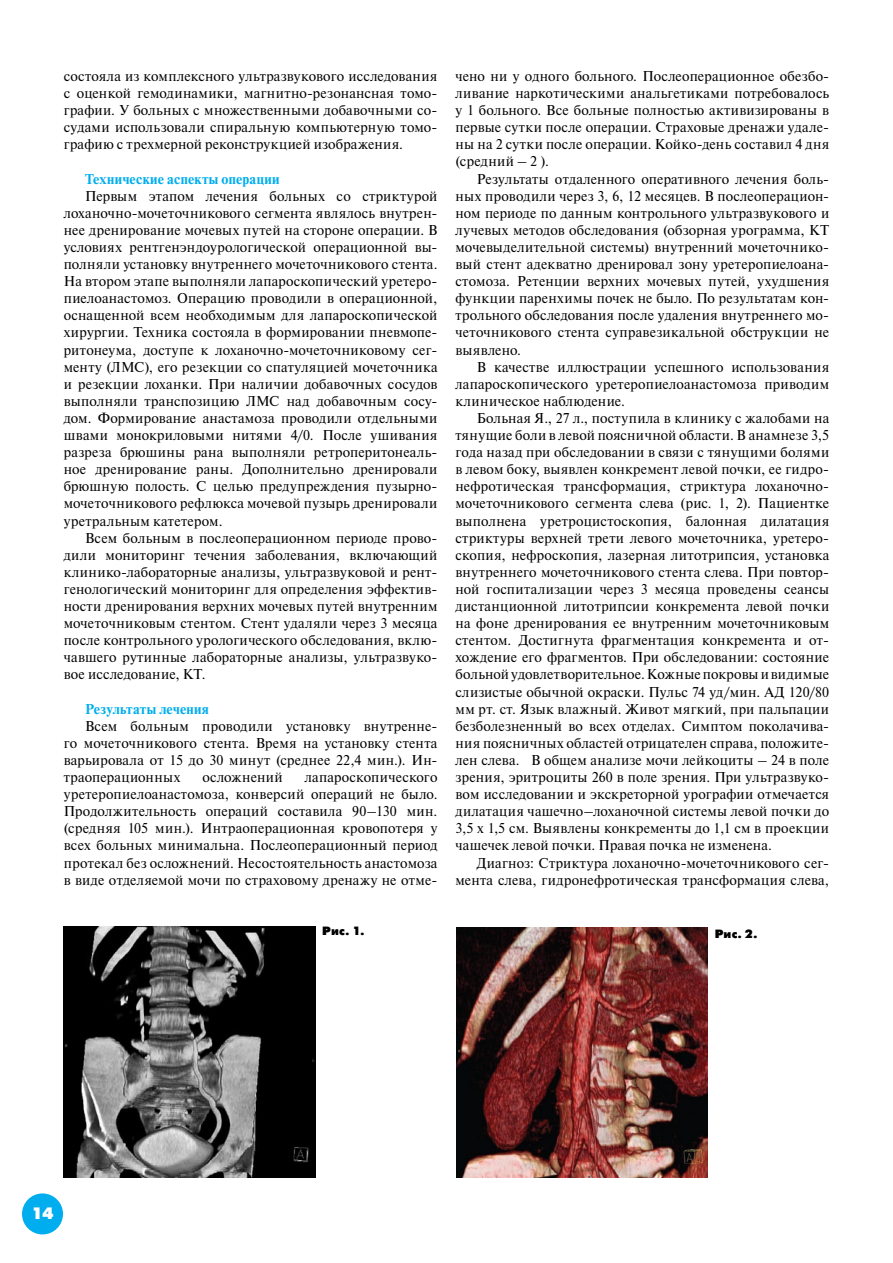
<style>
.page{position:relative;width:893px;height:1263px;background:#fff}
.page>*{position:absolute;margin:0;border:0;box-sizing:border-box;transform-origin:0 0}
.t1{font:16.5px "Futuris XC";color:#fff}
.t2{font:14.25px/17.1px "Newton C";letter-spacing:.015em;color:#000;text-align:justify}
.t3{font:700 14.25px "Newton C";letter-spacing:.01em;color:#00aeef}
.t4{font:12px "Futuris XC";letter-spacing:.01em;color:#000}
</style>
<div class="page">
<div style="left:22px;top:1193px;width:41px;height:41px;background:#00aeef;border-radius:50%"></div>
<img style="left:64px;top:926px;width:251px;height:252px">
<img style="left:456px;top:928px;width:252px;height:250px">
<p class="t2" style="left:64px;top:68px;width:375px">состояла из комплексного ультразвукового исследования с оценкой гемодинамики, магнитно-резонансная томо&shy;графии. У больных с множественными добавочными со&shy;судами использовали спиральную компьютерную томо&shy;графию с трехмерной реконструкцией изображения.</p>
<p class="t3" style="left:85px;top:171px;width:196px">Технические аспекты операции</p>
<p class="t2" style="left:64px;top:187px;width:375px;text-indent:21px">Первым этапом лечения больных со стриктурой лоханочно-мочеточникового сегмента являлось внутрен&shy;нее дренирование мочевых путей на стороне операции. В условиях рентгенэндоурологической операционной вы&shy;полняли установку внутреннего мочеточникового стента.<br>На втором этапе выполняли лапароскопический уретеро&shy;пиелоанастомоз. Операцию проводили в операционной, оснащенной всем необходимым для лапароскопической хирургии. Техника состояла в формировании пневмопе&shy;ритонеума, доступе к лоханочно-мочеточниковому сег&shy;менту (ЛМС), его резекции со спатуляцией мочеточника и резекции лоханки. При наличии добавочных сосудов выполняли транспозицию ЛМС над добавочным сосу&shy;дом. Формирование анастамоза проводили отдельными швами монокриловыми нитями 4/0. После ушивания разреза брюшины рана выполняли ретроперитонеаль&shy;ное дренирование раны. Дополнительно дренировали брюшную полость. С целью предупреждения пузырно&shy;мочеточникового рефлюкса мочевой пузырь дренировали уретральным катетером.</p>
<p class="t2" style="left:64px;top:529px;width:375px;text-indent:21px">Всем больным в послеоперационном периоде прово&shy;дили мониторинг течения заболевания, включающий клинико-лабораторные анализы, ультразвуковой и рент&shy;генологический мониторинг для определения эффектив&shy;ности дренирования верхних мочевых путей внутренним мочеточниковым стентом. Стент удаляли через 3 месяца после контрольного урологического обследования, вклю&shy;чавшего рутинные лабораторные анализы, ультразвуко&shy;вое исследование, КТ.</p>
<p class="t3" style="left:85px;top:701px;width:125px">Результаты лечения</p>
<p class="t2" style="left:64px;top:717px;width:375px;text-indent:21px">Всем больным проводили установку внутренне&shy;го мочеточникового стента. Время на установку стента варьировала от 15 до 30 минут (среднее 22,4 мин.). Ин&shy;траоперационных</p>
<p class="t2" style="left:203px;top:769px;width:82px">осложнений</p>
<p class="t2" style="left:64px;top:769px;width:375px;text-indent:241px">лапароскопического уретеропиелоанастомоза, конверсий операций не было.<br>Продолжительность операций составила 90–130 мин. (средняя 105 мин.). Интраоперационная кровопотеря у всех больных минимальна. Послеоперационный период протекал без осложнений. Несостоятельность анастомоза в виде отделяемой мочи по страховому дренажу не отме-</p>
<p class="t2" style="left:455px;top:68px;width:375px">чено ни у одного больного. Послеоперационное обезбо&shy;ливание наркотическими анальгетиками потребовалось у 1 больного. Все больные полностью активизированы в первые сутки после операции. Страховые дренажи удале&shy;ны на 2 сутки после операции. Койко-день составил 4 дня (средний – 2 ).</p>
<p class="t2" style="left:455px;top:170px;width:375px;text-indent:21px">Результаты отдаленного оперативного лечения боль&shy;ных проводили через 3, 6, 12 месяцев. В послеоперацион&shy;ном периоде по данным контрольного ультразвукового и лучевых методов обследования (обзорная урограмма, КТ мочевыделительной системы) внутренний мочеточнико&shy;вый стент адекватно дренировал зону уретеропиелоана&shy;стомоза. Ретенции верхних мочевых путей, ухудшения функции паренхимы почек не было. По результатам кон&shy;трольного обследования после удаления внутреннего мо&shy;четочникового стента суправезикальной обструкции не выявлено.</p>
<p class="t2" style="left:455px;top:358px;width:375px;text-indent:21px">В качестве иллюстрации успешного использования лапароскопического уретеропиелоанастомоза приводим клиническое наблюдение.</p>
<p class="t2" style="left:455px;top:410px;width:375px;text-indent:21px">Больная Я., 27 л., поступила в клинику с жалобами на тянущие боли в левой поясничной области. В анамнезе 3,5 года назад при обследовании в связи с тянущими болями в левом боку, выявлен конкремент левой почки, ее гидро&shy;нефротическая трансформация, стриктура лоханочно&shy;мочеточникового сегмента слева (рис. 1, 2). Пациентке выполнена уретроцистоскопия, балонная дилатация стриктуры верхней трети левого мочеточника, уретеро&shy;скопия, нефроскопия, лазерная литотрипсия, установка внутреннего мочеточникового стента слева. При повтор&shy;ной госпитализации через 3 месяца проведены сеансы дистанционной литотрипсии конкремента левой почки на фоне дренирования ее внутренним мочеточниковым стентом. Достигнута фрагментация конкремента и от&shy;хождение его фрагментов. При обследовании: состояние больной удовлетворительное. Кожные покровы и видимые слизистые обычной окраски. Пульс 74 уд/мин. АД 120/80 мм рт. ст. Язык влажный. Живот мягкий, при пальпации безболезненный во всех отделах. Симптом поколачива&shy;ния поясничных областей отрицателен справа, положите&shy;лен слева. В общем анализе мочи лейкоциты – 24 в поле зрения, эритроциты 260 в поле зрения. При ультразвуко&shy;вом исследовании и экскреторной урографии отмечается дилатация чашечно–лоханочной системы левой почки до 3,5 х 1,5 см. Выявлены конкременты до 1,1 см в проекции чашечек левой почки. Правая почка не изменена.</p>
<p class="t2" style="left:455px;top:854px;width:375px;text-align:right">Диагноз: Стриктура лоханочно-мочеточникового сег&shy;мента слева, гидронефротическая трансформация слева,</p>
<p class="t4" style="left:322px;top:924px;width:44px">Рис. 1.</p>
<p class="t4" style="left:715px;top:927px;width:45px">Рис. 2.</p>
<p class="t1" style="left:31px;top:1204px;width:24px">14</p>
</div>
